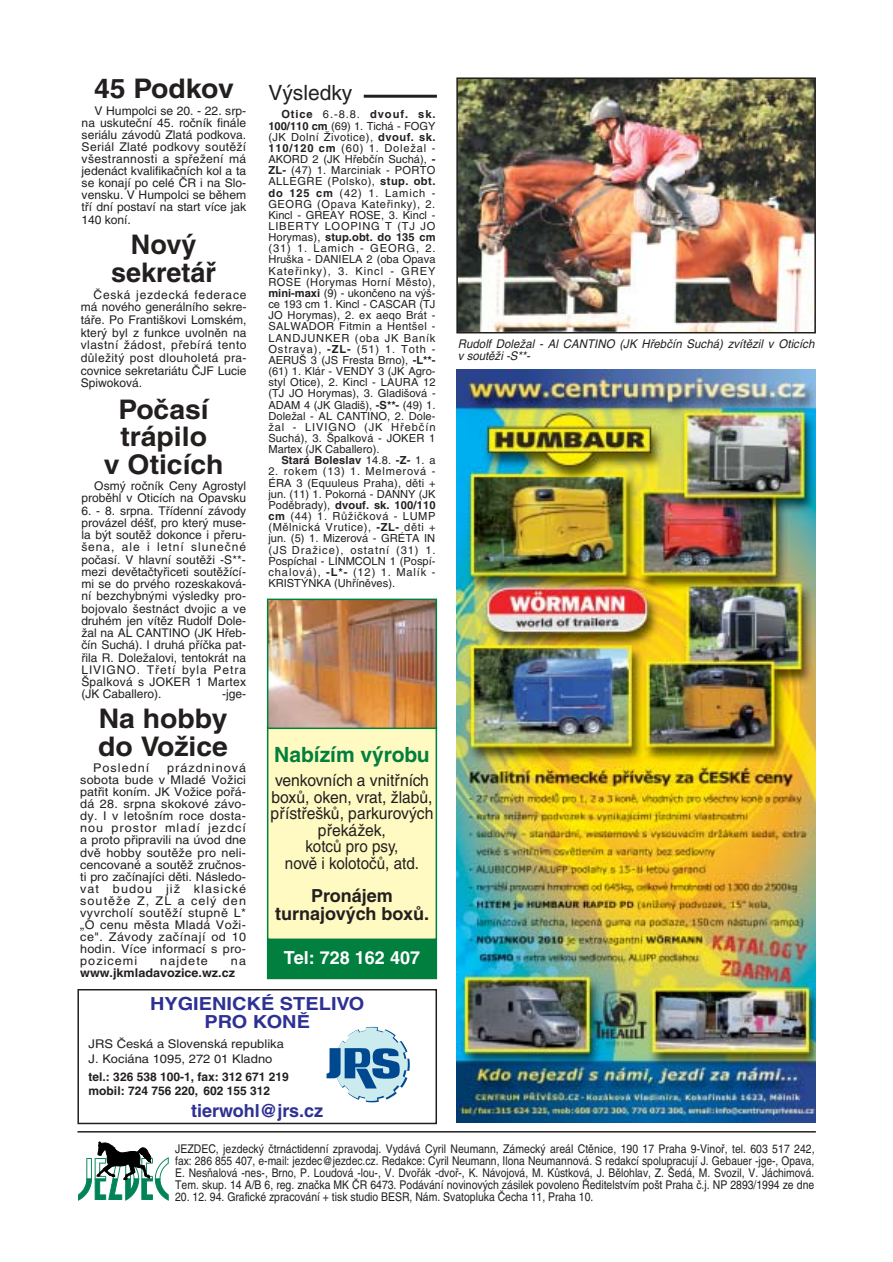
<style>
.page{position:relative;width:893px;height:1262px;background:#fff}
.page>*{position:absolute;margin:0;border:0;box-sizing:border-box;transform-origin:0 0}
.t1{font:700 27px/27.3px "Helvetica CE";color:#231f1f;scale:1.05 1}
.t2{font:700 27px/27.6px "Helvetica CE";color:#231f1f;text-align:center}
.t3{font:700 21px "Helvetica CE";color:#007f3e}
.t4{font:21px "Helvetica CE";color:#231f1f}
.t5{font:700 18px/18px "Helvetica CE";color:#2e3193;text-align:center;scale:1.11 1}
.t6{font:700 18px/18px "Helvetica CE";color:#231f1f;text-align:center}
.t7{font:700 18px "Helvetica CE";color:#2e3193}
.t8{font:700 18px "Helvetica CE";color:#fff}
.t9{font:16.5px/16.5px "Helvetica CE";color:#231f1f;text-align:center;scale:.95 1}
.t10{font:12px/12.3px "Helvetica CE";color:#231f1f;text-align:justify}
.t11{font:12px/12px "Helvetica CE";color:#231f1f;text-align:justify;scale:.87 1}
.t12{font:12px/12.1px "Helvetica CE";color:#231f1f;text-align:justify;scale:1.05 1}
.t13{font:italic 12px/12px "Helvetica CE";letter-spacing:.005em;color:#231f1f;scale:.95 1}
.t14{font:700 12px/13.5px "Helvetica CE";color:#231f1f}
.t15{font:12px/15px "Helvetica CE";color:#231f1f;scale:1.08 1}
.t16{font:700 12px "Helvetica CE";color:#231f1f;scale:1.05 1}
.t17{font:12px "Helvetica CE";letter-spacing:.08em;color:#231f1f;scale:1.05 1}
.t18{font:12px "Helvetica CE";letter-spacing:.085em;color:#231f1f;scale:1.05 1}
.t19{font:11.1px/11.1px "Helvetica CE";color:#231f1f;text-align:justify}
.t20{font:700 11.1px "Helvetica CE";letter-spacing:.015em;color:#231f1f}
.s1{font-weight:700}
.s2{font-weight:400}
</style>
<div class="page">
<hr style="left:77px;top:1131px;width:738px;height:1px;background:#231f1f">
<svg style="left:78px;top:1141px;width:91px;height:59px"></svg>
<hr style="left:364px;top:95px;width:73px;height:3px;background:#231f1f">
<img style="left:456px;top:370px;width:359px;height:753px">
<svg style="left:326px;top:1026px;width:84px;height:76px"></svg>
<div style="left:77px;top:989px;width:360px;height:135px;border:2px solid #231f1f"></div>
<div style="left:268px;top:727px;width:167px;height:211px;background:#fffac2"></div>
<div style="left:267px;top:726px;width:170px;height:214px;border:2px solid #007f3e"></div>
<div style="left:268px;top:941px;width:167px;height:36px;background:#007f3e"></div>
<div style="left:267px;top:939px;width:170px;height:40px;border:2px solid #007f3e"></div>
<img style="left:270px;top:601px;width:164px;height:125px">
<div style="left:267px;top:598px;width:170px;height:131px;border:2px solid #007f3e"></div>
<img style="left:459px;top:80px;width:353px;height:250px">
<div style="left:456px;top:77px;width:359px;height:256px;border:2px solid #231f1f"></div>
<h1 class="t1" style="left:94px;top:78px;width:135px">45 Podkov</h1>
<p class="t10" style="left:82px;top:106px;width:166px;text-indent:13px">V Humpolci se 20. - 22. srp&shy;na uskuteční 45. ročník finále seriálu závodů Zlatá podkova.<br>Seriál Zlaté podkovy soutěží všestrannosti a spřežení má jedenáct kvalifikačních kol a ta se konají po celé ČR i na Slo&shy;vensku. V Humpolci se během tří dní postaví na start více jak 140 koní.</p>
<h1 class="t2" style="left:111px;top:234px;width:107px">Nový sekretář</h1>
<p class="t10" style="left:81px;top:289px;width:167px;text-indent:13px">Česká jezdecká federace má nového generálního sekre&shy;táře. Po Františkovi Lomském, který byl z funkce uvolněn na vlastní žádost, přebírá tento důležitý post dlouholetá pra&shy;covnice sekretariátu ČJF Lucie Spiwoková.</p>
<h1 class="t1" style="left:104px;top:399px;width:115px;text-align:center">Počasí trápilo<br>v Oticích</h1>
<p class="t10" style="left:81px;top:481px;width:166px;text-align:right">Osmý ročník Ceny Agrostyl proběhl v Oticích na Opavsku</p>
<p class="t10" style="left:81px;top:505px;width:166px">6. - 8. srpna. Třídenní závody provázel déšť, pro který muse&shy;la být soutěž dokonce i přeru&shy;šena, ale i letní slunečné počasí. V hlavní soutěži -S**- mezi devětačtyřiceti soutěžící&shy;mi se do prvého rozeskaková&shy;ní bezchybnými výsledky pro&shy;bojovalo šestnáct dvojic a ve druhém jen vítěz Rudolf Dole&shy;žal na AL CANTINO (JK Hřeb&shy;čín Suchá). I druhá příčka pat&shy;řila R. Doležalovi, tentokrát na LIVIGNO. Třetí byla Petra Špalková s JOKER 1 Martex (JK Caballero).</p>
<p class="t10" style="left:222px;top:689px;width:25px">-jge-</p>
<h1 class="t1" style="left:98px;top:708px;width:125px">Na hobby do Vožice</h1>
<p class="t17" style="left:93px;top:763px;width:55px">Poslední</p>
<p class="t12" style="left:80px;top:763px;width:160px;text-indent:87px">prázdninová sobota bude v Mladé Vožici patřit koním. JK Vožice pořá&shy;dá 28. srpna skokové závo&shy;dy. I v letošním roce dosta&shy;nou prostor mladí jezdcí a proto připravili na úvod dne dvě hobby soutěže pro neli&shy;cencované a soutěž zručnos&shy;ti pro začínajíci děti. Následo&shy;vat budou již klasické soutěže Z, ZL a celý den vyvrcholí soutěží stupně L* „O cenu města Mladá Voži&shy;ce". Závody začínají od 10 hodin. Více informací s pro&shy;pozicemi</p>
<p class="t18" style="left:160px;top:956px;width:47px">najdete</p>
<p class="t12" style="left:231px;top:956px;width:16px">na</p>
<p class="t16" style="left:80px;top:968px;width:149px">www.jkmladavozice.wz.cz</p>
<h2 class="t4" style="left:268px;top:85px;width:86px">Výsledky</h2>
<p class="t19" style="left:268px;top:110px;width:169px;text-indent:13px"><span class="s1">Otice</span> 6.-8.8. <span class="s1">dvouf. sk.<br>100/110 cm</span> (69) 1. Tichá - FOGY (JK Dolní Životice), <span class="s1">dvouf. sk.<br>110/120 cm</span> (60) 1. Doležal - AKORD 2 (JK Hřebčín Suchá), <span class="s1">- ZL-</span> (47) 1. Marciniak - PORTO ALLEGRE (Polsko), <span class="s1">stup. obt. do 125 cm</span> (42) 1. Lamich - GEORG (Opava Kateřinky), 2.<br>Kincl - GREAY ROSE, 3. Kincl - LIBERTY LOOPING T (TJ JO Horymas), <span class="s1">stup.obt. do 135 cm </span>(31) 1. Lamich - GEORG, 2.<br>Hruška - DANIELA 2 (oba Opava Kateřinky), 3. Kincl - GREY ROSE (Horymas Horní Město), <span class="s1">mini-maxi</span> (9) - ukončeno na výš&shy;ce 193 cm 1. Kincl - CASCAR (TJ JO Horymas), 2. ex aeqo Brát - SALWADOR Fitmin a Hentšel - LANDJUNKER (oba JK Baník Ostrava), <span class="s1">-ZL-</span> (51) 1. Toth - AERUŠ 3 (JS Fresta Brno), <span class="s1">-L**- </span>(61) 1. Klár - VENDY 3 (JK Agro&shy;styl Otice), 2. Kincl - LAURA 12 (TJ JO Horymas), 3. Gladišová - ADAM 4 (JK Gladiš), <span class="s1">-S**-</span> (49) 1.<br>Doležal - AL CANTINO, 2. Dole&shy;žal - LIVIGNO (JK Hřebčín Suchá), 3. Špalková - JOKER 1<br>Martex (JK Caballero).</p>
<p class="t20" style="left:281px;top:456px;width:156px">Stará Boleslav <span class="s2">14.8.</span> -Z- <span class="s2">1. a</span></p>
<p class="t19" style="left:268px;top:467px;width:169px">2. rokem (13) 1. Melmerová - ÉRA 3 (Equuleus Praha), děti + jun. (11) 1. Pokorná - DANNY (JK Poděbrady), <span class="s1">dvouf. sk. 100/110 cm</span> (44) 1. Růžičková - LUMP (Mělnická Vrutice), <span class="s1">-ZL-</span> děti + jun. (5) 1. Mizerová - GRÉTA IN (JS Dražice), ostatní (31) 1.<br>Pospíchal - LINMCOLN 1 (Pospí&shy;chalová), <span class="s1">-L*-</span> (12) 1. Malík - KRISTÝNKA (Uhříněves).</p>
<h2 class="t3" style="left:274px;top:746px;width:157px">Nabízím výrobu</h2>
<h3 class="t9" style="left:270px;top:774px;width:173px">venkovních a vnitřních boxů, oken, vrat, žlabů, přístřešků, parkurových překážek,<br>kotců pro psy,<br>nově i kolotočů, atd.</h3>
<h3 class="t6" style="left:275px;top:888px;width:155px">Pronájem turnajových boxů.</h3>
<h3 class="t8" style="left:284px;top:951px;width:137px">Tel: 728 162 407</h3>
<h3 class="t5" style="left:150px;top:996px;width:195px">HYGIENICKÉ STELIVO<br>PRO KONĚ</h3>
<p class="t15" style="left:89px;top:1037px;width:182px">JRS Česká a Slovenská republika<br>J. Kociána 1095, 272 01 Kladno</p>
<p class="t14" style="left:89px;top:1071px;width:202px">tel.: 326 538 100-1, fax: 312 671 219 mobil: 724 756 220, 602 155 312</p>
<h3 class="t7" style="left:191px;top:1104px;width:133px">tierwohl@jrs.cz</h3>
<p class="t13" style="left:458px;top:339px;width:377px">Rudolf Doležal - Al CANTINO (JK Hřebčín Suchá) zvítězil v Oticích v soutěži -S**-</p>
<p class="t11" style="left:175px;top:1143px;width:736px">JEZDEC, jezdecký čtrnáctidenní zpravodaj. Vydává Cyril Neumann, Zámecký areál Ctěnice, 190 17 Praha 9-Vinoř, tel. 603 517 242, fax: 286 855 407, e-mail: jezdec@jezdec.cz. Redakce: Cyril Neumann, Ilona Neumannová. S redakcí spolupracují J. Gebauer -jge-, Opava, E. Nesňalová -nes-, Brno, P. Loudová -lou-, V. Dvořák -dvoř-, K. Návojová, M. Kůstková, J. Bělohlav, Z. Šedá, M. Svozil, V. Jáchimová.<br>Tem. skup. 14 A/B 6, reg. značka MK ČR 6473. Podávání novinových zásilek povoleno Ředitelstvím pošt Praha č.j. NP 2893/1994 ze dne</p>
<p class="t11" style="left:175px;top:1191px;width:482px">20. 12. 94. Grafické zpracování + tisk studio BESR, Nám. Svatopluka Čecha 11, Praha 10.</p>
</div>
